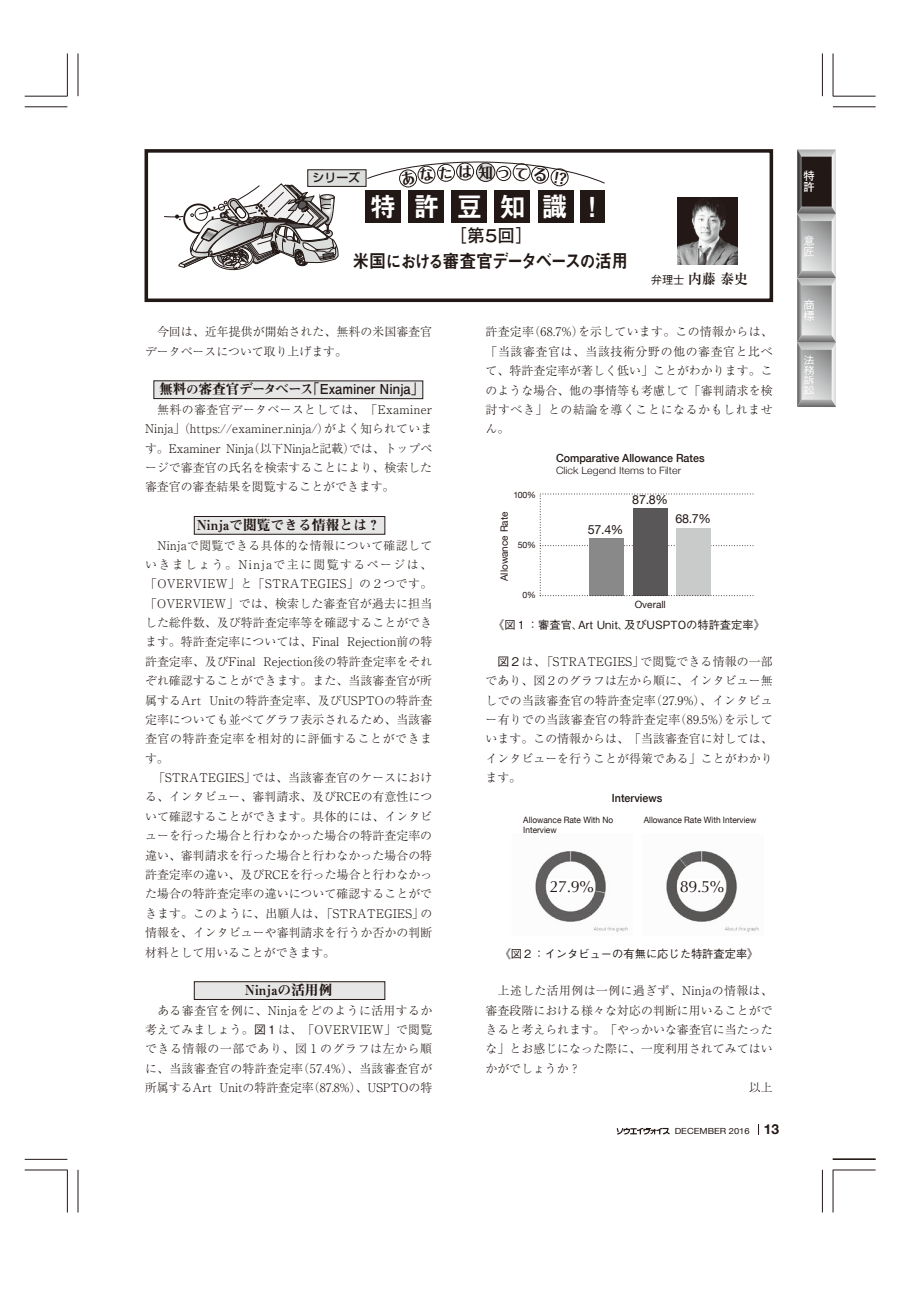
<style>
.page{position:relative;width:911px;height:1290px;background:#fff}
.page>*{position:absolute;margin:0;border:0;box-sizing:border-box;transform-origin:0 0}
.t1{font:27.5px "Midashi Go Pro MB31";letter-spacing:.65em;color:#fff;scale:.95 1}
.t2{font:18.75px "Midashi Go Pro MB31";letter-spacing:-.09em;color:#221815;scale:.9 1}
.t3{font:700 17.5px "Futo Go B101 Pr 5";color:#221815}
.t4{font:16.25px "Optima";color:#221815}
.t5{font:700 15px "Folk Pro";color:#221815;scale:.95 1}
.t6{font:13.75px "Midashi Min Pro MA31";letter-spacing:-.07em;color:#221815}
.t7{font:13.75px "Midashi Min Pro MA31";color:#221815}
.t8{font:700 13.75px "Ryumin Pro";color:#221815}
.t9{font:12.5px "Helvetica Neue";color:#221815}
.t10{font:300 11.88px/19.4px "Ryumin Pro";letter-spacing:.005em;color:#221815;text-align:justify}
.t11{font:300 11.88px "Ryumin Pro";letter-spacing:.035em;color:#221815}
.t12{font:500 11.88px "Shin Go Pro";color:#221815}
.t13{font:500 11.25px "Gothic BBB Pro";color:#221815}
.t14{font:500 11.25px "Helvetica Neue";color:#221815;scale:.95 1}
.t15{font:500 11.25px/11.2px "Gothic BBB Pro";color:#fff}
.t16{font:700 11.25px/11.2px "Futo Go B101 Pr 5";color:#fff}
.t17{font:300 10.12px "Helvetica Neue";color:#221815;scale:1.06 1}
.t18{font:500 10.12px/10.1px "Gothic BBB Pro";color:#fff;text-align:justify;scale:1.11 1}
.t19{font:10px "Helvetica Neue";color:#221815}
.t20{font:8.75px/10px "Helvetica Neue";color:#221815;scale:.95 1}
.t21{font:8.75px "Helvetica Neue";color:#221815}
.t22{font:8.5px "Helvetica Neue";color:#221815;scale:1.11 1}
.s1{font-size:14.38px}
.s2{font-size:17.5px}
.s3{font-family:"Gothic BBB Pr 5";font-weight:500;font-size:11.25px}
.s4{font-size:12.5px}
.s5{font-family:"Futo Go B101 Pro";font-weight:700}
.s6{font-family:"Gothic BBB Pro";font-weight:500}
.s7{font-weight:700;font-size:13.75px}
</style>
<div class="page">
<div style="left:154px;top:381px;width:269px;height:18px;background:#e6e6e6"></div>
<div style="left:154px;top:381px;width:269px;height:18px;border:1px solid #221815"></div>
<div style="left:194px;top:516px;width:191px;height:18px;background:#e6e6e6;border:1px solid #221815"></div>
<div style="left:194px;top:981px;width:191px;height:18px;background:#e6e6e6;border:1px solid #221815"></div>
<hr style="left:822px;top:53px;width:1px;height:43px;background:#221815">
<hr style="left:832px;top:53px;width:1px;height:43px;background:#221815">
<hr style="left:822px;top:1170px;width:1px;height:42px;background:#221815">
<hr style="left:832px;top:1170px;width:1px;height:42px;background:#221815">
<hr style="left:78px;top:1170px;width:1px;height:42px;background:#221815">
<hr style="left:67px;top:1170px;width:1px;height:42px;background:#221815">
<hr style="left:833px;top:96px;width:42px;height:1px;background:#221815">
<hr style="left:833px;top:107px;width:42px;height:1px;background:#221815">
<hr style="left:833px;top:1170px;width:42px;height:1px;background:#221815">
<hr style="left:25px;top:1159px;width:42px;height:1px;background:#221815">
<hr style="left:25px;top:1170px;width:42px;height:1px;background:#221815">
<hr style="left:78px;top:53px;width:1px;height:43px;background:#221815">
<hr style="left:67px;top:53px;width:1px;height:43px;background:#221815">
<hr style="left:25px;top:96px;width:42px;height:1px;background:#221815">
<hr style="left:25px;top:107px;width:42px;height:1px;background:#221815">
<svg style="left:616px;top:1128px;width:53px;height:6px"></svg>
<hr style="left:832px;top:1159px;width:43px;height:1px;background:#221815">
<div style="left:307px;top:170px;width:59px;height:17px;background:#dcdddd;border:1px solid #221815"></div>
<div style="left:144px;top:149px;width:629px;height:153px;border:4px solid #221815"></div>
<div style="left:365px;top:190px;width:36px;height:33px;background:#221815"></div>
<div style="left:408px;top:190px;width:36px;height:33px;background:#221815"></div>
<div style="left:451px;top:190px;width:36px;height:33px;background:#221815"></div>
<div style="left:494px;top:190px;width:36px;height:33px;background:#221815"></div>
<div style="left:537px;top:190px;width:36px;height:33px;background:#221815"></div>
<div style="left:580px;top:190px;width:25px;height:33px;background:#221815"></div>
<div style="left:399px;top:170px;width:18px;height:17px;border:1px solid #221815;border-radius:50%"></div>
<div style="left:551px;top:169px;width:17px;height:17px;border:1px solid #221815;border-radius:50%"></div>
<svg style="left:164px;top:169px;width:175px;height:101px"></svg>
<img style="left:535px;top:851px;width:224px;height:81px">
<svg style="left:797px;top:149px;width:39px;height:258px;background:#989696"></svg>
<svg style="left:801px;top:350px;width:30px;height:50px"></svg>
<div style="left:550px;top:879px;width:42px;height:16px;background:#fff"></div>
<div style="left:680px;top:879px;width:42px;height:16px;background:#fff"></div>
<svg style="left:632px;top:493px;width:37px;height:1px"></svg>
<svg style="left:540px;top:494px;width:213px;height:102px"></svg>
<img style="left:677px;top:197px;width:61px;height:67px">
<svg style="left:367px;top:161px;width:238px;height:24px"></svg>
<p class="t12" style="left:312px;top:168px;width:49px">シリーズ</p>
<p class="t5" style="left:458px;top:160px;width:57px"><span class="s1">は</span>知っ</p>
<h1 class="t1" style="left:370px;top:184px;width:249px">特許豆知識！</h1>
<h3 class="t3" style="left:449px;top:222px;width:85px">［第５回］</h3>
<h2 class="t2" style="left:352px;top:246px;width:308px">米国<span class="s2">における</span>審査官データベース<span class="s2">の</span>活用</h2>
<p class="t8" style="left:651px;top:268px;width:99px"><span class="s3">弁理士</span> 内藤 泰史</p>
<p class="t10" style="left:145px;top:321px;width:289px;text-indent:12px">今回は、近年提供が開始された、無料の米国審査官データベースについて取り上げます。</p>
<p class="t6" style="left:159px;top:379px;width:266px">無料<span class="s4">の</span>審査官データベース「<span class="s5">Examiner Ninja</span>」</p>
<p class="t10" style="left:145px;top:399px;width:289px;text-indent:12px">無料の審査官データベースとしては、「Examiner Ninja」（https://examiner.ninja/）がよく知られています。Examiner Ninja（以下Ninjaと記載）では、トップページで審査官の氏名を検索することにより、検索した審査官の審査結果を閲覧することができます。</p>
<p class="t7" style="left:197px;top:514px;width:185px">Ninjaで閲覧できる情報とは？</p>
<p class="t10" style="left:145px;top:534px;width:289px;text-indent:12px">Ninjaで閲覧できる具体的な情報について確認していきましょう。Ninjaで主に閲覧するページは、「OVERVIEW」と「STRATEGIES」の２つです。「OVERVIEW」では、検索した審査官が過去に担当した総件数、及び特許査定率等を確認することができます。特許査定率については、Final Rejection前の特許査定率、及びFinal Rejection後の特許査定率をそれぞれ確認することができます。また、当該審査官が所属するArt Unitの特許査定率、及びUSPTOの特許査定率についても並べてグラフ表示されるため、当該審査官の特許査定率を相対的に評価することができます。</p>
<p class="t10" style="left:145px;top:767px;width:289px;text-indent:8px">「STRATEGIES」では、当該審査官のケースにおける、インタビュー、審判請求、及びRCEの有意性について確認することができます。具体的には、インタビューを行った場合と行わなかった場合の特許査定率の違い、審判請求を行った場合と行わなかった場合の特許査定率の違い、及びRCEを行った場合と行わなかった場合の特許査定率の違いについて確認することができます。このように、出願人は、「STRATEGIES」の情報を、インタビューや審判請求を行うか否かの判断材料として用いることができます。</p>
<p class="t7" style="left:245px;top:979px;width:89px">Ninjaの活用例</p>
<p class="t10" style="left:145px;top:999px;width:289px;text-indent:12px">ある審査官を例に、Ninjaをどのように活用するか考えてみましょう。<span class="s6">図１</span>は、「OVERVIEW」で閲覧できる情報の一部であり、図１のグラフは左から順に、当該審査官の特許査定率（57.4%）、当該審査官が所属するArt Unitの特許査定率（87.8%）、USPTOの特</p>
<p class="t10" style="left:485px;top:321px;width:289px">許査定率（68.7%）を示しています。この情報からは、「当該審査官は、当該技術分野の他の審査官と比べて、特許査定率が著しく低い」ことがわかります。このような場合、他の事情等も考慮して「審判請求を検討すべき」との結論を導くことになるかもしれません。</p>
<p class="t21" style="left:513px;top:487px;width:24px">100%</p>
<p class="t19" style="left:495px;top:581px;width:71px;rotate:-90deg">Allowance Rate</p>
<p class="t21" style="left:518px;top:537px;width:20px">50%</p>
<p class="t21" style="left:522px;top:588px;width:15px">0%</p>
<p class="t14" style="left:556px;top:449px;width:158px">Comparative Allowance Rates</p>
<p class="t17" style="left:556px;top:463px;width:119px">Click Legend Items to Filter</p>
<p class="t9" style="left:588px;top:519px;width:37px">57.4%</p>
<p class="t9" style="left:632px;top:489px;width:37px">87.8%</p>
<p class="t9" style="left:675px;top:508px;width:37px">68.7%</p>
<p class="t19" style="left:634px;top:596px;width:33px">Overall</p>
<p class="t13" style="left:493px;top:616px;width:273px">《図１：審査官、Art Unit、及びUSPTOの特許査定率》</p>
<p class="t10" style="left:485px;top:651px;width:289px;text-indent:12px"><span class="s6">図２</span>は、「STRATEGIES」で閲覧できる情報の一部であり、図２のグラフは左から順に、インタビュー無しでの当該審査官の特許査定率（27.9%）、インタビュー有りでの当該審査官の特許査定率（89.5%）を示しています。この情報からは、「当該審査官に対しては、インタビューを行うことが得策である」ことがわかります。</p>
<p class="t14" style="left:612px;top:789px;width:54px">Interviews</p>
<p class="t20" style="left:523px;top:814px;width:96px">Allowance Rate With No<br>Interview</p>
<p class="t20" style="left:644px;top:814px;width:120px">Allowance Rate With Interview</p>
<h3 class="t4" style="left:550px;top:877px;width:46px">27.9%</h3>
<h3 class="t4" style="left:680px;top:877px;width:46px">89.5%</h3>
<p class="t13" style="left:499px;top:944px;width:260px">《図２：インタビューの有無に応じた特許査定率》</p>
<p class="t11" style="left:485px;top:981px;width:289px">　上述した活用例は一例に過ぎず、Ninjaの情報は、</p>
<p class="t10" style="left:485px;top:999px;width:288px">審査段階における様々な対応の判断に用いることがで</p>
<p class="t10" style="left:485px;top:1019px;width:288px">きると考えられます。「やっかいな審査官に当たった</p>
<p class="t10" style="left:485px;top:1038px;width:288px">な」とお感じになった際に、一度利用されてみてはい</p>
<p class="t10" style="left:485px;top:1058px;width:96px">かがでしょうか？</p>
<p class="t10" style="left:749px;top:1077px;width:25px">以上</p>
<p class="t22" style="left:674px;top:1124px;width:96px">DECEMBER 2016 <span class="s7">13</span></p>
<p class="t16" style="left:803px;top:170px;width:12px">特許</p>
<p class="t15" style="left:803px;top:233px;width:12px">意匠</p>
<p class="t15" style="left:803px;top:298px;width:12px">商標</p>
<p class="t18" style="left:803px;top:353px;width:11px">法務訴訟</p>
</div>
